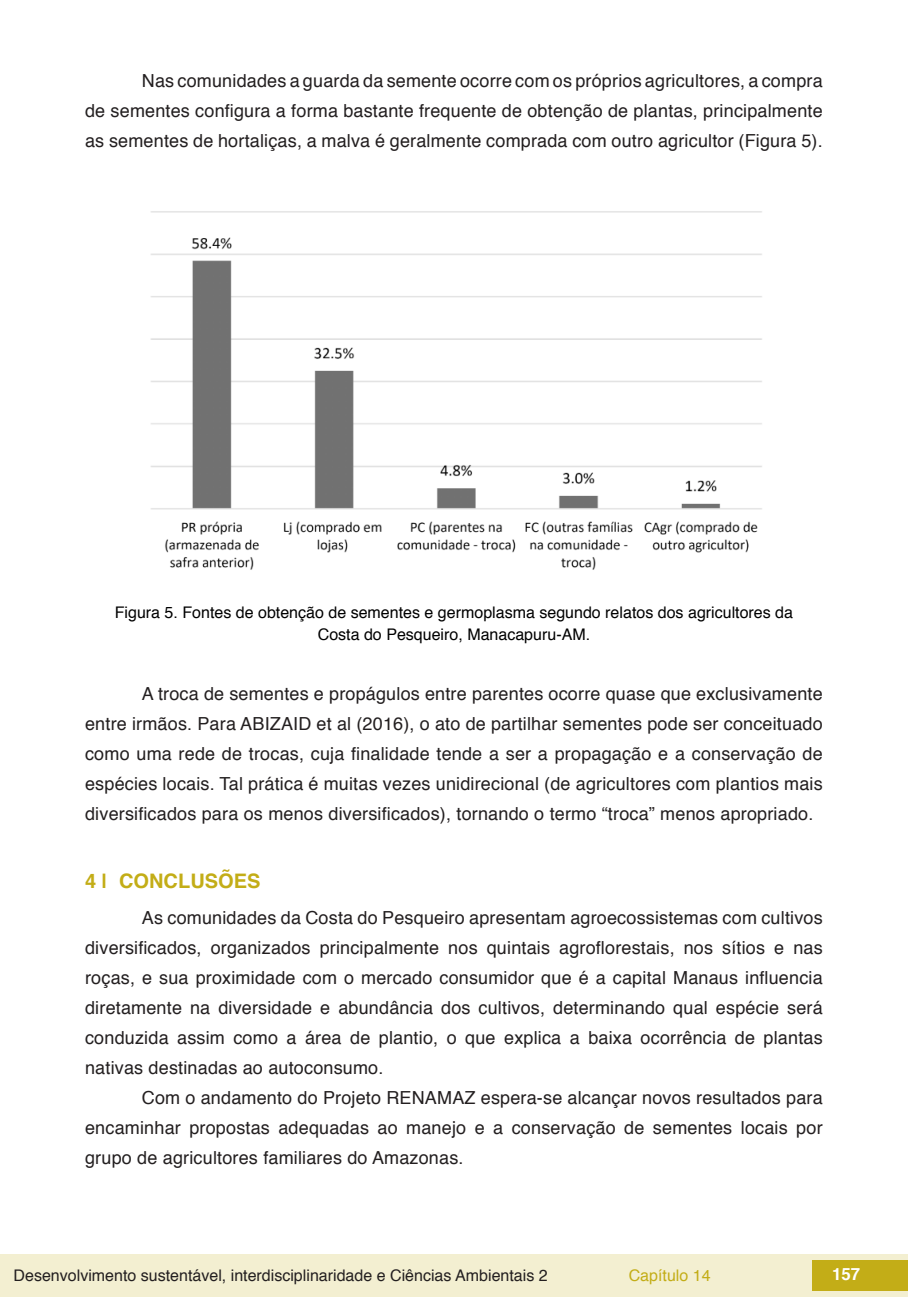
<style>
.page{position:relative;width:908px;height:1304px;background:#fff}
.page>*{position:absolute;margin:0;border:0;box-sizing:border-box;transform-origin:0 0}
.t1{font:700 20px "Helvetica";color:#c3ad17}
.txt{font:18px/30px "Helvetica";letter-spacing:.01em;color:#231f20;text-align:justify}
.t2{font:700 16.8px "Helvetica";color:#fff}
.info_tab_graf_imag{font:16px/22px "Helvetica";color:#000;text-align:center}
.t3{font:16px "Helvetica";color:#231f20}
.t4{font:16px "Helvetica";color:#c3ad17}
</style>
<div class="page">
<div style="left:0;top:1254px;width:906px;height:43px;background:#f3efd1"></div>
<div style="left:812px;top:1261px;width:95px;height:30px;background:#c3ad17"></div>
<img style="left:150px;top:211px;width:612px;height:359px">
<p class="txt" style="left:85px;top:66px;width:738px;text-indent:57px">Nas comunidades a guarda da semente ocorre com os próprios agricultores, a compra de sementes configura a forma bastante frequente de obtenção de plantas, principalmente as sementes de hortaliças, a malva é geralmente comprada com outro agricultor (Figura 5).</p>
<p class="info_tab_graf_imag" style="left:115px;top:602px;width:679px">Figura 5. Fontes de obtenção de sementes e germoplasma segundo relatos dos agricultores da<br>Costa do Pesqueiro, Manacapuru-AM.</p>
<p class="txt" style="left:85px;top:679px;width:738px;text-indent:57px">A troca de sementes e propágulos entre parentes ocorre quase que exclusivamente entre irmãos. Para ABIZAID et al (2016), o ato de partilhar sementes pode ser conceituado como uma rede de trocas, cuja finalidade tende a ser a propagação e a conservação de espécies locais. Tal prática é muitas vezes unidirecional (de agricultores com plantios mais diversificados para os menos diversificados), tornando o termo “troca” menos apropriado.</p>
<p class="t1" style="left:85px;top:865px;width:177px">4 | CONCLUSÕES</p>
<p class="txt" style="left:85px;top:903px;width:738px;text-indent:57px">As comunidades da Costa do Pesqueiro apresentam agroecossistemas com cultivos diversificados, organizados principalmente nos quintais agroflorestais, nos sítios e nas roças, e sua proximidade com o mercado consumidor que é a capital Manaus influencia diretamente na diversidade e abundância dos cultivos, determinando qual espécie será conduzida assim como a área de plantio, o que explica a baixa ocorrência de plantas nativas destinadas ao autoconsumo.</p>
<p class="txt" style="left:85px;top:1083px;width:738px;text-indent:57px">Com o andamento do Projeto RENAMAZ espera-se alcançar novos resultados para encaminhar propostas adequadas ao manejo e a conservação de sementes locais por grupo de agricultores familiares do Amazonas.</p>
<p class="t3" style="left:14px;top:1263px;width:535px">Desenvolvimento sustentável, interdisciplinaridade e Ciências Ambientais 2</p>
<p class="t4" style="left:628px;top:1263px;width:83px">Capítulo 14</p>
<p class="t2" style="left:831px;top:1261px;width:30px">157</p>
</div>
